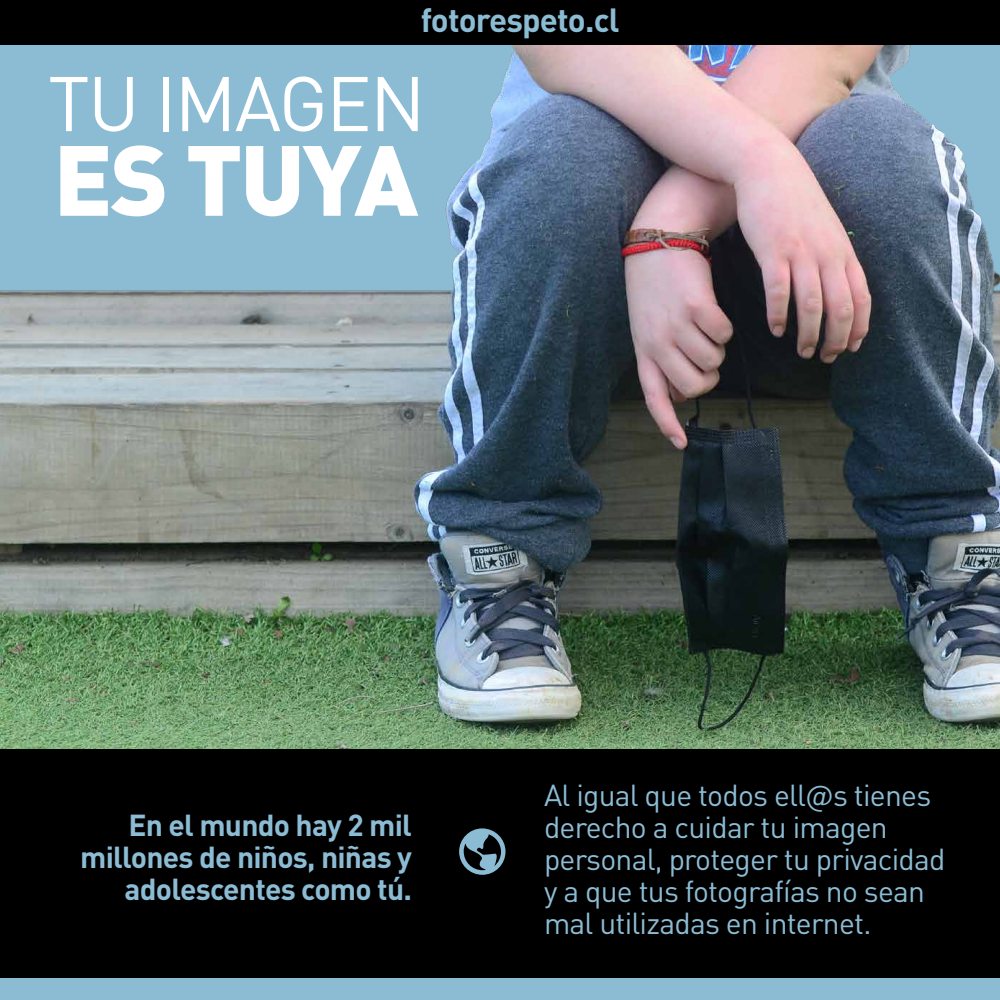
<style>
.page{position:relative;width:1000px;height:1000px;background:#fff}
.page>*{position:absolute;margin:0;border:0;box-sizing:border-box;transform-origin:0 0}
.t1{font:900 98px "DIN Pro";letter-spacing:-.025em;color:#fff}
.t2{font:76.1px "DIN Pro";letter-spacing:-.025em;color:#fff}
.t3{font:700 33.1px "DIN Pro";letter-spacing:-.025em;color:#8cbcd4}
.t4{font:30px/32px "DIN Pro";letter-spacing:-.025em;color:#8cbcd4}
.t5{font:700 30px/32px "DIN Pro";letter-spacing:-.025em;color:#8cbcd4;text-align:right}
</style>
<div class="page">
<img style="left:0;top:45px;width:1000px;height:704px">
<div style="left:0;top:0;width:1000px;height:45px;background:#000"></div>
<div style="left:0;top:749px;width:1000px;height:251px;background:#000"></div>
<div style="left:0;top:978px;width:1000px;height:22px;background:#8cbcd4"></div>
<svg style="left:459px;top:828px;width:47px;height:47px"></svg>
<p class="t3" style="left:421px;top:-7px;width:200px">fotorespeto.cl</p>
<h2 class="t2" style="left:48px;top:44px;width:379px">TU IMAGEN</h2>
<h1 class="t1" style="left:53px;top:96px;width:366px">ES TUYA</h1>
<p class="t5" style="left:80px;top:805px;width:333px">En el mundo hay 2 mil millones de niños, niñas y adolescentes como tú.</p>
<p class="t4" style="left:544px;top:776px;width:403px">Al igual que todos ell@s tienes derecho a cuidar tu imagen personal, proteger tu privacidad y a que tus fotografías no sean mal utilizadas en internet.</p>
</div>
